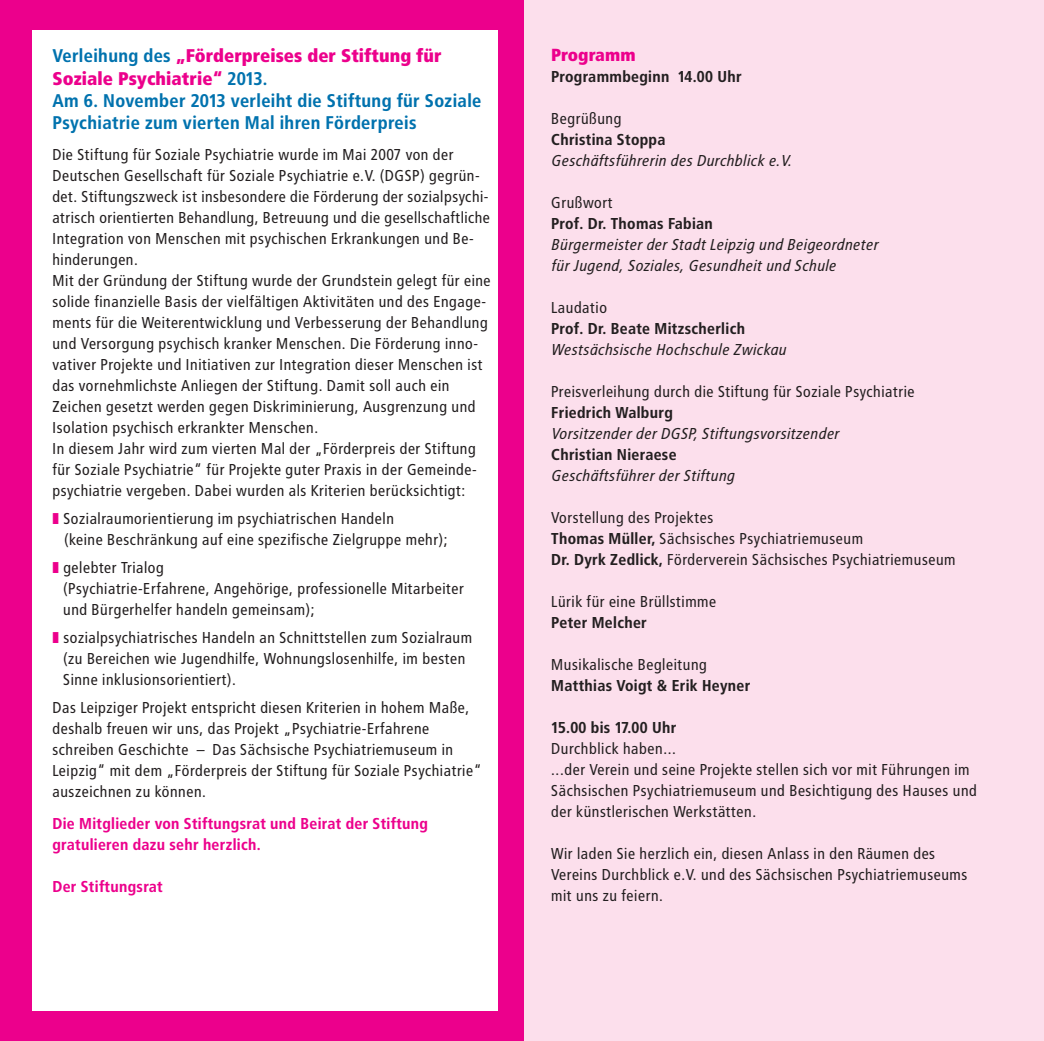
<style>
.page{position:relative;width:1044px;height:1041px;background:#fff}
.page>*{position:absolute;margin:0;border:0;box-sizing:border-box;transform-origin:0 0}
.t1{font:700 18.38px/22.1px "Transit";color:#0072ae}
.t2{font:900 17.5px "Transit";color:#ec008c}
.t3{font:15.75px/21px "Transit";color:#231f20}
.t4{font:italic 15.75px/21px "Transit";color:#231f20}
.t5{font:700 15.75px "Transit";color:#231f20}
.t6{font:700 15.75px/21px "Transit";color:#ec008c}
.s1{font-weight:900;color:#ec008c}
.s2{font-weight:700}
</style>
<div class="page">
<div style="left:524px;top:0;width:519px;height:1041px;background:#fcdfec"></div>
<div style="left:0;top:0;width:524px;height:1041px;background:#ec008c"></div>
<div style="left:33px;top:30px;width:465px;height:980px;background:#fff"></div>
<p class="t1" style="left:52px;top:46px;width:431px">Verleihung des <span class="s1">„Förderpreises der Stiftung für Soziale Psychiatrie“</span> 2013.<br>Am 6. November 2013 verleiht die Stiftung für Soziale Psychiatrie zum vierten Mal ihren Förderpreis</p>
<p class="t3" style="left:52px;top:145px;width:440px">Die Stiftung für Soziale Psychiatrie wurde im Mai 2007 von der Deutschen Gesellschaft für Soziale Psychiatrie e.V. (DGSP) gegrün&shy;det. Stiftungszweck ist insbesondere die Förderung der sozialpsychi&shy;atrisch orientierten Behandlung, Betreuung und die gesellschaftliche Integration von Menschen mit psychischen Erkrankungen und Be&shy;hinderungen.<br>Mit der Gründung der Stiftung wurde der Grundstein gelegt für eine solide finanzielle Basis der vielfältigen Aktivitäten und des Engage&shy;ments für die Weiterentwicklung und Verbesserung der Behandlung und Versorgung psychisch kranker Menschen. Die Förderung inno&shy;vativer Projekte und Initiativen zur Integration dieser Menschen ist das vornehmlichste Anliegen der Stiftung. Damit soll auch ein Zeichen gesetzt werden gegen Diskriminierung, Ausgrenzung und Isolation psychisch erkrankter Menschen.<br>In diesem Jahr wird zum vierten Mal der „Förderpreis der Stiftung für Soziale Psychiatrie“ für Projekte guter Praxis in der Gemeinde&shy;psychiatrie vergeben. Dabei wurden als Kriterien berücksichtigt:</p>
<p class="t3" style="left:63px;top:509px;width:386px">Sozialraumorientierung im psychiatrischen Handeln<br>(keine Beschränkung auf eine spezifische Zielgruppe mehr);</p>
<p class="t3" style="left:63px;top:558px;width:402px">gelebter Trialog<br>(Psychiatrie-Erfahrene, Angehörige, professionelle Mitarbeiter und Bürgerhelfer handeln gemeinsam);</p>
<p class="t3" style="left:63px;top:628px;width:411px">sozialpsychiatrisches Handeln an Schnittstellen zum Sozialraum (zu Bereichen wie Jugendhilfe, Wohnungslosenhilfe, im besten<br>Sinne inklusionsorientiert).</p>
<p class="t3" style="left:52px;top:698px;width:431px">Das Leipziger Projekt entspricht diesen Kriterien in hohem Maße, deshalb freuen wir uns, das Projekt „Psychiatrie-Erfahrene schreiben Geschichte – Das Sächsische Psychiatriemuseum in Leipzig“ mit dem „Förderpreis der Stiftung für Soziale Psychiatrie“ auszeichnen zu können.</p>
<p class="t6" style="left:52px;top:813px;width:377px">Die Mitglieder von Stiftungsrat und Beirat der Stiftung gratulieren dazu sehr herzlich.</p>
<p class="t6" style="left:52px;top:876px;width:112px">Der Stiftungsrat</p>
<p class="t2" style="left:551px;top:49px;width:86px">Programm</p>
<p class="t5" style="left:551px;top:69px;width:192px">Programmbeginn 14.00 Uhr</p>
<p class="t3" style="left:551px;top:109px;width:72px">Begrüßung</p>
<p class="t5" style="left:551px;top:132px;width:116px">Christina Stoppa</p>
<p class="t4" style="left:551px;top:151px;width:242px">Geschäftsführerin des Durchblick e.V.</p>
<p class="t3" style="left:551px;top:193px;width:63px">Grußwort</p>
<p class="t5" style="left:551px;top:216px;width:163px">Prof. Dr. Thomas Fabian</p>
<p class="t4" style="left:551px;top:235px;width:329px">Bürgermeister der Stadt Leipzig und Beigeordneter für Jugend, Soziales, Gesundheit und Schule</p>
<p class="t3" style="left:551px;top:298px;width:58px">Laudatio</p>
<p class="t5" style="left:551px;top:321px;width:196px">Prof. Dr. Beate Mitzscherlich</p>
<p class="t4" style="left:551px;top:340px;width:237px">Westsächsische Hochschule Zwickau</p>
<p class="t3" style="left:551px;top:382px;width:365px">Preisverleihung durch die Stiftung für Soziale Psychiatrie</p>
<p class="t5" style="left:551px;top:405px;width:123px">Friedrich Walburg</p>
<p class="t4" style="left:551px;top:424px;width:290px">Vorsitzender der DGSP, Stiftungsvorsitzender</p>
<p class="t5" style="left:551px;top:447px;width:127px">Christian Nieraese</p>
<p class="t4" style="left:551px;top:466px;width:185px">Geschäftsführer der Stiftung</p>
<p class="t3" style="left:551px;top:508px;width:406px">Vorstellung des Projektes<br><span class="s2">Thomas Müller,</span> Sächsisches Psychiatriemuseum<br><span class="s2">Dr. Dyrk Zedlick,</span> Förderverein Sächsisches Psychiatriemuseum</p>
<p class="t3" style="left:551px;top:592px;width:167px">Lürik für eine Brüllstimme</p>
<p class="t5" style="left:551px;top:615px;width:97px">Peter Melcher</p>
<p class="t3" style="left:551px;top:655px;width:158px">Musikalische Begleitung</p>
<p class="t5" style="left:551px;top:678px;width:201px">Matthias Voigt &amp; Erik Heyner</p>
<p class="t5" style="left:551px;top:720px;width:127px">15.00 bis 17.00 Uhr</p>
<p class="t3" style="left:551px;top:739px;width:427px">Durchblick haben...<br>...der Verein und seine Projekte stellen sich vor mit Führungen im Sächsischen Psychiatriemuseum und Besichtigung des Hauses und der künstlerischen Werkstätten.</p>
<p class="t3" style="left:551px;top:844px;width:418px">Wir laden Sie herzlich ein, diesen Anlass in den Räumen des<br>Vereins Durchblick e.V. und des Sächsischen Psychiatriemuseums mit uns zu feiern.</p>
</div>
